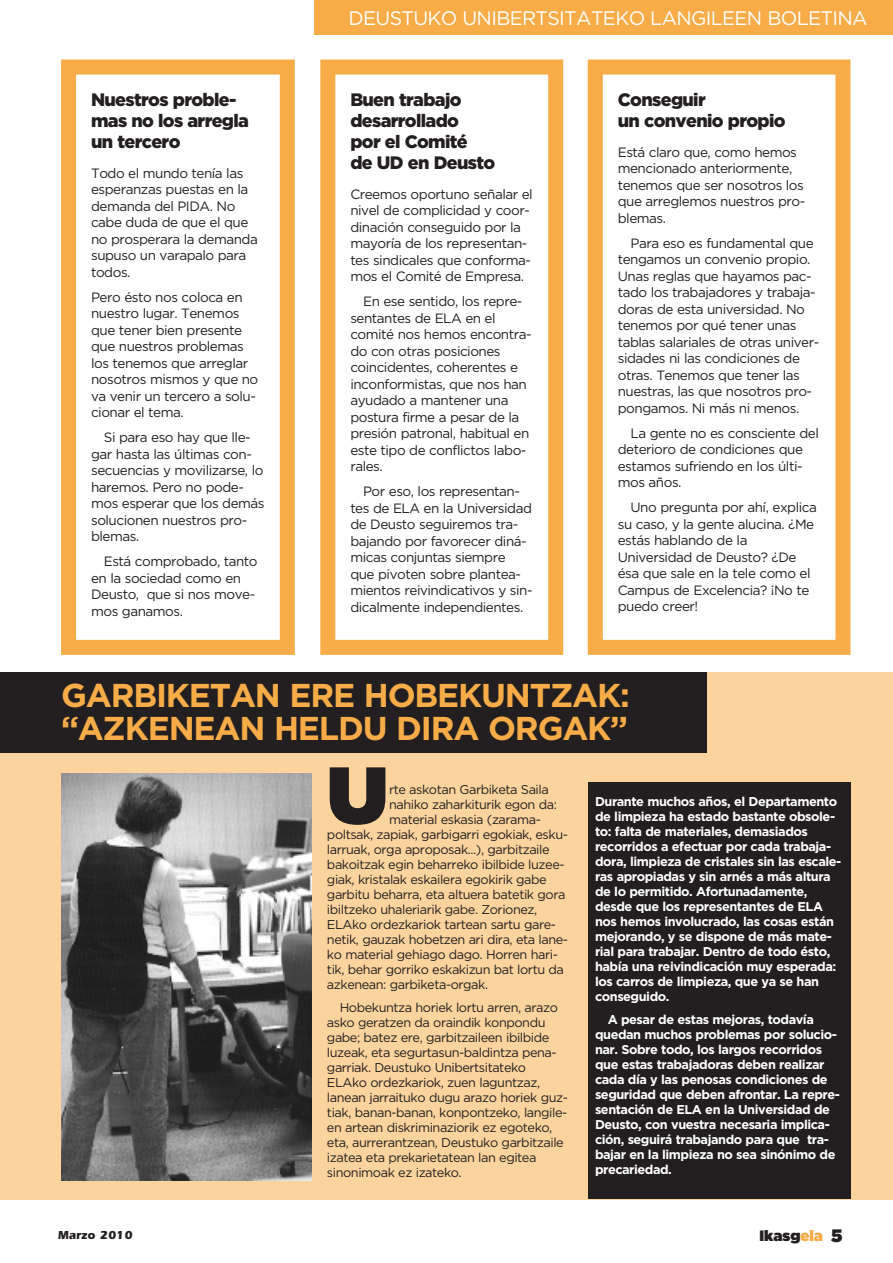
<style>
.page{position:relative;width:893px;height:1263px;background:#fff}
.page>*{position:absolute;margin:0;border:0;box-sizing:border-box;transform-origin:0 0}
.t1{font:80.55px "Gotham Ultra";color:#231f20}
.t2{font:700 33px/33px "Gotham";letter-spacing:-.035em;color:#f7ac48}
.t3{font:19.5px "Gotham";letter-spacing:-.035em;color:#fff}
.t4{font:900 18px/21px "Gotham";letter-spacing:-.035em;color:#231f20}
.t5{font:15px "Gotham Ultra";color:#231f20}
.t6{font:13.5px/16.5px "Gotham";letter-spacing:-.035em;color:#231f20}
.t7{font:12.75px/15px "Gotham";letter-spacing:-.035em;color:#231f20}
.t8{font:700 12.75px/15px "Gotham";letter-spacing:-.035em;color:#fff}
.t9{font:700 12px "Itc Eras";color:#231f20}
.s1{color:#f7ac48}
.s2{font-size:18px}
</style>
<div class="page">
<div style="left:61px;top:60px;width:234px;height:595px;border:15px solid #f7ac48"></div>
<div style="left:320px;top:60px;width:243px;height:595px;border:15px solid #f7ac48"></div>
<div style="left:588px;top:60px;width:262px;height:595px;border:15px solid #f7ac48"></div>
<div style="left:0;top:672px;width:893px;height:527px;background:#fbd39d"></div>
<img style="left:61px;top:774px;width:251px;height:407px">
<div style="left:0;top:672px;width:707px;height:81px;background:#231f20"></div>
<div style="left:587px;top:782px;width:263px;height:417px;background:#231f20"></div>
<div style="left:315px;top:0;width:578px;height:34px;background:#f7ac48"></div>
<h3 class="t4" style="left:91px;top:91px;width:159px">Nuestros proble&shy;mas no los arregla un tercero</h3>
<p class="t6" style="left:91px;top:165px;width:168px">Todo el mundo tenía las esperanzas puestas en la demanda del PIDA. No cabe duda de que el que no prosperara la demanda supuso un varapalo para todos.</p>
<p class="t6" style="left:91px;top:289px;width:169px">Pero ésto nos coloca en nuestro lugar. Tenemos que tener bien presente que nuestros problemas los tenemos que arreglar nosotros mismos y que no va venir un tercero a solu&shy;cionar el tema.</p>
<p class="t6" style="left:91px;top:430px;width:175px;text-indent:13px">Si para eso hay que lle&shy;gar hasta las últimas con&shy;secuencias y movilizarse, lo haremos. Pero no pode&shy;mos esperar que los demás solucionen nuestros pro&shy;blemas.</p>
<p class="t6" style="left:91px;top:554px;width:168px;text-indent:13px">Está comprobado, tanto en la sociedad como en<br>Deusto, que si nos move&shy;mos ganamos.</p>
<h3 class="t3" style="left:349px;top:11px;width:520px">DEUSTUKO UNIBERTSITATEKO LANGILEEN BOLETINA</h3>
<h3 class="t4" style="left:350px;top:91px;width:146px">Buen trabajo desarrollado<br>por el Comité<br>de UD en Deusto</h3>
<p class="t6" style="left:350px;top:186px;width:184px">Creemos oportuno señalar el nivel de complicidad y coor&shy;dinación conseguido por la mayoría de los representan&shy;tes sindicales que conforma&shy;mos el Comité de Empresa.</p>
<p class="t6" style="left:350px;top:294px;width:183px;text-indent:13px">En ese sentido, los repre&shy;sentantes de ELA en el comité nos hemos encontra&shy;do con otras posiciones coincidentes, coherentes e inconformistas, que nos han ayudado a mantener una postura firme a pesar de la presión patronal, habitual en este tipo de conflictos labo&shy;rales.</p>
<p class="t6" style="left:350px;top:484px;width:184px;text-indent:13px">Por eso, los representan&shy;tes de ELA en la Universidad de Deusto seguiremos tra&shy;bajando por favorecer diná&shy;micas conjuntas siempre que pivoten sobre plantea&shy;mientos reivindicativos y sin&shy;dicalmente independientes.</p>
<h3 class="t4" style="left:618px;top:91px;width:169px">Conseguir<br>un convenio propio</h3>
<p class="t6" style="left:618px;top:144px;width:189px">Está claro que, como hemos mencionado anteriormente, tenemos que ser nosotros los que arreglemos nuestros pro&shy;blemas.</p>
<p class="t6" style="left:618px;top:235px;width:203px;text-indent:13px">Para eso es fundamental que tengamos un convenio propio.<br>Unas reglas que hayamos pac&shy;tado los trabajadores y trabaja&shy;doras de esta universidad. No tenemos por qué tener unas tablas salariales de otras univer&shy;sidades ni las condiciones de otras. Tenemos que tener las nuestras, las que nosotros pro&shy;pongamos. Ni más ni menos.</p>
<p class="t6" style="left:618px;top:425px;width:203px;text-indent:13px">La gente no es consciente del deterioro de condiciones que estamos sufriendo en los últi&shy;mos años.</p>
<p class="t6" style="left:618px;top:500px;width:201px;text-indent:13px">Uno pregunta por ahí, explica su caso, y la gente alucina. ¿Me estás hablando de la<br>Universidad de Deusto? ¿De ésa que sale en la tele como el<br>Campus de Excelencia? ¡No te puedo creer!</p>
<h2 class="t2" style="left:61px;top:681px;width:570px">GARBIKETAN ERE HOBEKUNTZAK: “AZKENEAN HELDU DIRA ORGAK”</h2>
<h1 class="t1" style="left:327px;top:749px;width:63px">U</h1>
<p class="t7" style="left:389px;top:782px;width:161px">rte askotan Garbiketa Saila</p>
<p class="t7" style="left:389px;top:797px;width:169px">nahiko zaharkiturik egon da:</p>
<p class="t7" style="left:389px;top:812px;width:153px">material eskasia (zarama-</p>
<p class="t7" style="left:327px;top:827px;width:242px">poltsak, zapiak, garbigarri egokiak, esku-</p>
<p class="t7" style="left:327px;top:842px;width:224px">larruak, orga aproposak...), garbitzaile</p>
<p class="t7" style="left:327px;top:857px;width:239px">bakoitzak egin beharreko ibilbide luzee-</p>
<p class="t7" style="left:327px;top:872px;width:221px">giak, kristalak eskailera egokirik gabe</p>
<p class="t7" style="left:327px;top:887px;width:240px">garbitu beharra, eta altuera batetik gora</p>
<p class="t7" style="left:327px;top:902px;width:212px">ibiltzeko uhaleriarik gabe. Zorionez,</p>
<p class="t7" style="left:327px;top:917px;width:231px">ELAko ordezkariok tartean sartu gare-</p>
<p class="t7" style="left:327px;top:932px;width:243px">netik, gauzak hobetzen ari dira, eta lane-</p>
<p class="t7" style="left:327px;top:948px;width:232px">ko material gehiago dago. Horren hari-</p>
<p class="t7" style="left:327px;top:963px;width:238px">tik, behar gorriko eskakizun bat lortu da</p>
<p class="t7" style="left:327px;top:978px;width:163px">azkenean: garbiketa-orgak.</p>
<p class="t7" style="left:327px;top:1001px;width:243px;text-indent:13px">Hobekuntza horiek lortu arren, arazo asko geratzen da oraindik konpondu gabe; batez ere, garbitzaileen ibilbide luzeak, eta segurtasun-baldintza pena&shy;garriak. Deustuko Unibertsitateko ELAko ordezkariok, zuen laguntzaz, lanean jarraituko dugu arazo horiek guz&shy;tiak, banan-banan, konpontzeko, langile&shy;en artean diskriminaziorik ez egoteko, eta, aurrerantzean, Deustuko garbitzaile izatea eta prekarietatean lan egitea sinonimoak ez izateko.</p>
<p class="t8" style="left:595px;top:795px;width:248px">Durante muchos años, el Departamento de limpieza ha estado bastante obsole&shy;to: falta de materiales, demasiados recorridos a efectuar por cada trabaja&shy;dora, limpieza de cristales sin las escale&shy;ras apropiadas y sin arnés a más altura de lo permitido. Afortunadamente, desde que los representantes de ELA nos hemos involucrado, las cosas están mejorando, y se dispone de más mate&shy;rial para trabajar. Dentro de todo ésto, había una reivindicación muy esperada: los carros de limpieza, que ya se han conseguido.</p>
<p class="t8" style="left:595px;top:1013px;width:246px;text-indent:13px">A pesar de estas mejoras, todavía quedan muchos problemas por solucio&shy;nar. Sobre todo, los largos recorridos que estas trabajadoras deben realizar cada día y las penosas condiciones de seguridad que deben afrontar. La repre&shy;sentación de ELA en la Universidad de Deusto, con vuestra necesaria implica&shy;ción, seguirá trabajando para que tra&shy;bajar en la limpieza no sea sinónimo de precariedad.</p>
<p class="t9" style="left:58px;top:1231px;width:76px">Marzo 2010</p>
<p class="t5" style="left:759px;top:1226px;width:85px">Ikasg<span class="s1">ela</span> <span class="s2">5</span></p>
</div>
